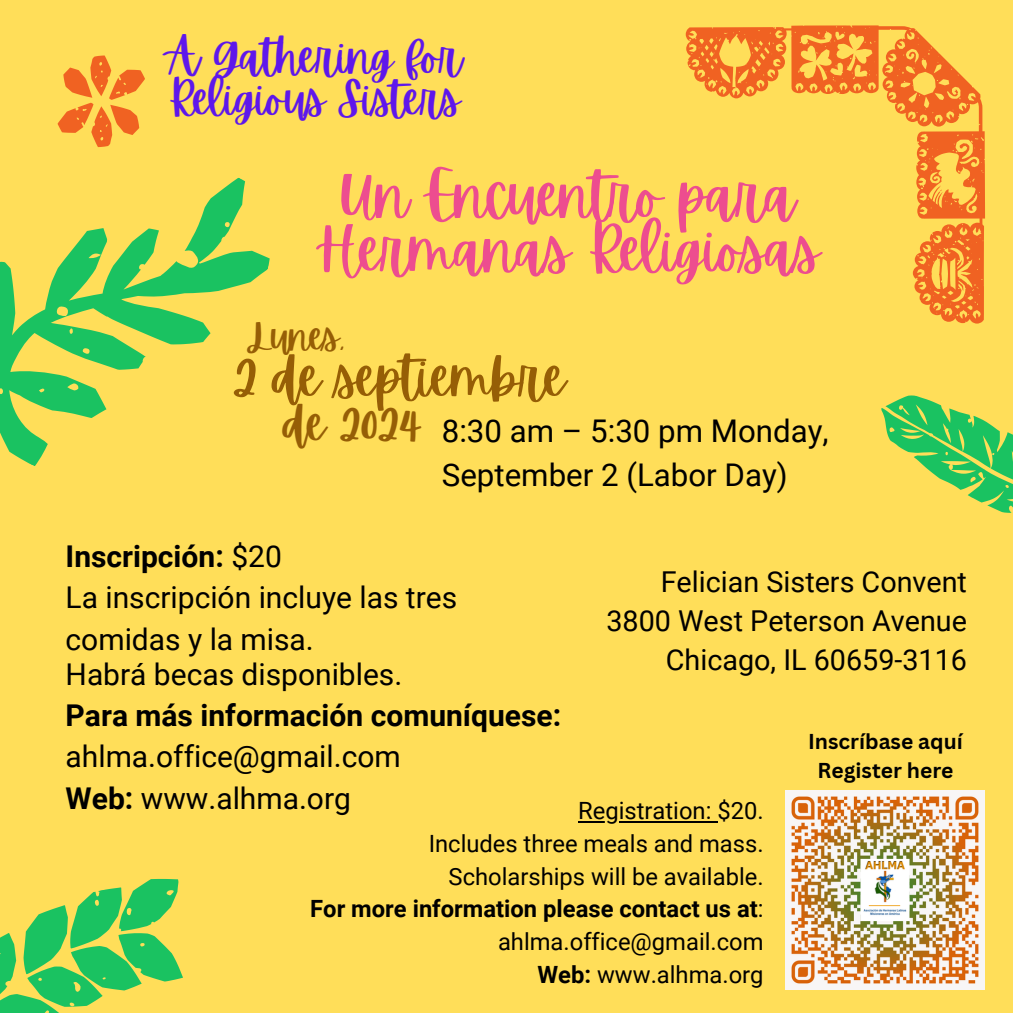
<style>
.page{position:relative;width:1013px;height:1013px;background:#fff}
.page>*{position:absolute;margin:0;border:0;box-sizing:border-box;transform-origin:0 0}
.t1{font:61.25px/54.4px "Apricots";letter-spacing:-.02em;color:#ed4d8f;text-align:center}
.t2{font:55.5px "Apricots";letter-spacing:-.02em;color:#965e06}
.t3{font:48.75px "Apricots";letter-spacing:-.02em;color:#965e06}
.t4{font:46px/41.2px "Apricots";letter-spacing:-.02em;color:#5e17eb}
.t5{font:39.25px "Apricots";letter-spacing:-.02em;color:#965e06}
.t6{font:31.25px/43.1px "Roboto";color:#000}
.t7{font:30px/41.2px "Roboto";color:#000}
.t8{font:28.75px/39.4px "Roboto";color:#000;text-align:right}
.t9{font:23.75px/32.8px "Roboto";color:#000;text-align:right}
.t10{font:700 21px "Canva Sans";color:#000}
.s1{font-weight:700}
</style>
<div class="page">
<div style="left:0;top:0;width:1012px;height:1012px;background:#ffde59"></div>
<svg style="left:686px;top:25px;width:299px;height:298px"></svg>
<svg style="left:63px;top:55px;width:82px;height:55px"></svg>
<svg style="left:0;top:110px;width:270px;height:356px"></svg>
<svg style="left:0;top:878px;width:183px;height:134px"></svg>
<svg style="left:881px;top:395px;width:131px;height:118px"></svg>
<img style="left:786px;top:791px;width:198px;height:198px">
<hr style="left:578px;top:820px;width:139px;height:2px;background:#000">
<h2 class="t4" style="left:166px;top:37px;width:297px">A Gathering for<br>Religious Sisters</h2>
<p class="t1" style="left:315px;top:169px;width:506px">Un Encuentro para<br>Hermanas Religiosas</p>
<p class="t5" style="left:249px;top:313px;width:98px">Lunes,</p>
<p class="t2" style="left:232px;top:345px;width:335px">2 de septiembre</p>
<p class="t3" style="left:283px;top:395px;width:140px">de 2024</p>
<p class="t6" style="left:442px;top:410px;width:388px">8:30 am – 5:30 pm Monday,<br>September 2 (Labor Day)</p>
<p class="t7" style="left:66px;top:536px;width:393px"><span class="s1">Inscripción:</span> $20<br>La inscripción incluye las tres comidas y la misa.</p>
<h3 class="t7" style="left:66px;top:654px;width:497px">Habrá becas disponibles.<br><span class="s1">Para más información comuníquese: </span>ahlma.office@gmail.com<br><span class="s1">Web:</span> www.alhma.org</h3>
<h1 class="t8" style="left:606px;top:562px;width:362px">Felician Sisters Convent<br>3800 West Peterson Avenue<br>Chicago, IL 60659-3116</h1>
<h3 class="t10" style="left:808px;top:726px;width:156px">Inscríbase aquí</h3>
<h3 class="t10" style="left:817px;top:755px;width:137px">Register here</h3>
<h3 class="t9" style="left:310px;top:794px;width:455px">Registration: $20.<br>Includes three meals and mass.<br>Scholarships will be available.<br><span class="s1">For more information please contact us at</span>: ahlma.office@gmail.com<br><span class="s1">Web:</span> www.alhma.org</h3>
</div>
